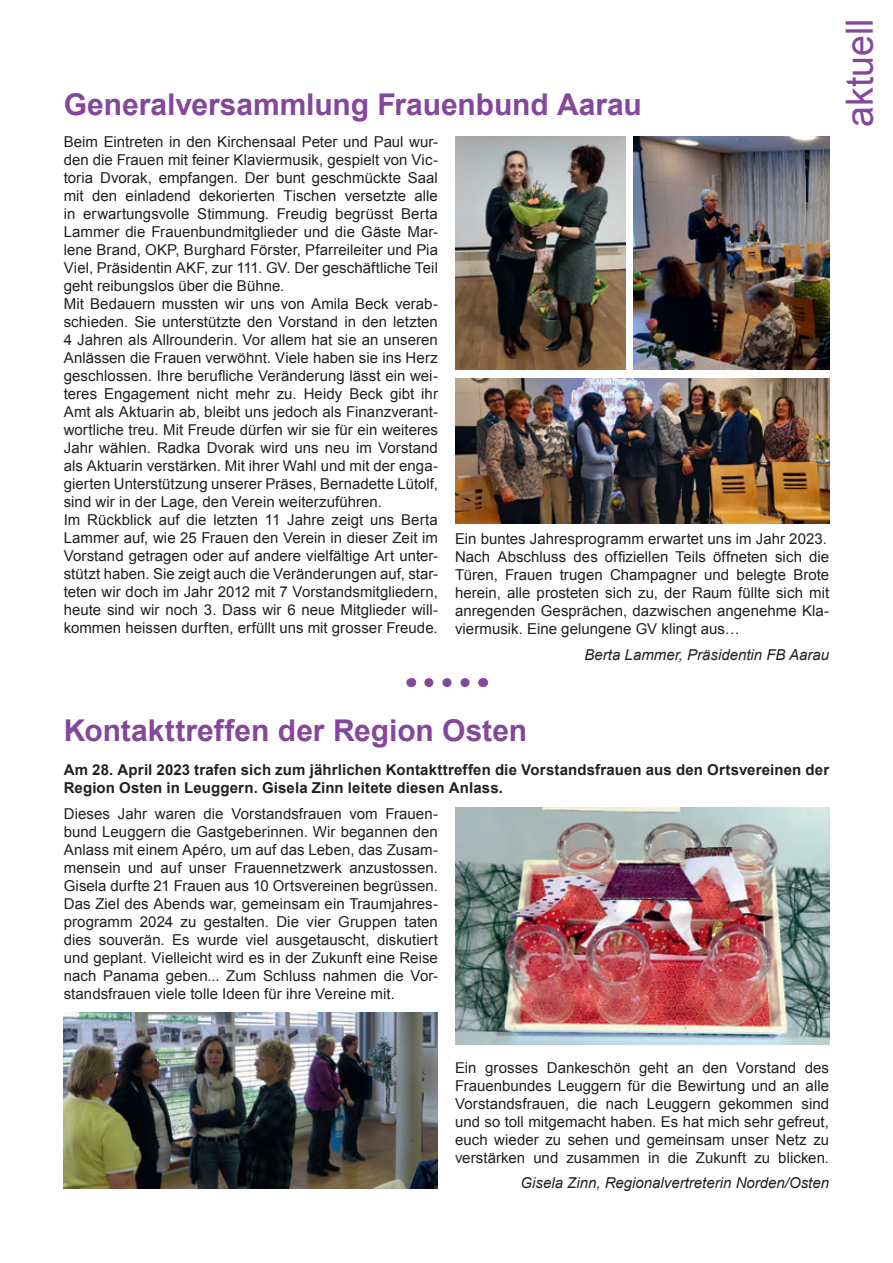
<style>
.page{position:relative;width:893px;height:1263px;background:#fff}
.page>*{position:absolute;margin:0;border:0;box-sizing:border-box;transform-origin:0 0}
.t1{font:37.5px "Arial";color:#84479b}
.t2{font:700 30px "Arial";color:#84479b}
.t3{font:15px/18px "Arial";color:#231f20}
.t4{font:700 15px/18px "Arial";letter-spacing:.01em;color:#231f20}
.t5{font:italic 15px "Arial";color:#231f20}
</style>
<div class="page">
<img style="left:634px;top:136px;width:195px;height:234px">
<img style="left:455px;top:136px;width:170px;height:234px">
<img style="left:455px;top:378px;width:374px;height:145px">
<img style="left:64px;top:1013px;width:374px;height:175px">
<img style="left:455px;top:808px;width:374px;height:236px">
<svg style="left:429px;top:678px;width:41px;height:9px"></svg>
<h2 class="t2" style="left:64px;top:85px;width:580px">Generalversammlung Frauenbund Aarau</h2>
<p class="t3" style="left:64px;top:133px;width:376px">Beim Eintreten in den Kirchensaal Peter und Paul wur&shy;den die Frauen mit feiner Klaviermusik, gespielt von Vic&shy;toria Dvorak, empfangen. Der bunt geschmückte Saal mit den einladend dekorierten Tischen versetzte alle in erwartungsvolle Stimmung. Freudig begrüsst Berta Lammer die Frauenbundmitglieder und die Gäste Mar&shy;lene Brand, OKP, Burghard Förster, Pfarreileiter und Pia Viel, Präsidentin AKF, zur 111. GV. Der geschäftliche Teil geht reibungslos über die Bühne.<br>Mit Bedauern mussten wir uns von Amila Beck verab&shy;schieden. Sie unterstützte den Vorstand in den letzten 4 Jahren als Allrounderin. Vor allem hat sie an unseren Anlässen die Frauen verwöhnt. Viele haben sie ins Herz geschlossen. Ihre berufliche Veränderung lässt ein wei&shy;teres Engagement nicht mehr zu. Heidy Beck gibt ihr Amt als Aktuarin ab, bleibt uns jedoch als Finanzverant&shy;wortliche treu. Mit Freude dürfen wir sie für ein weiteres Jahr wählen. Radka Dvorak wird uns neu im Vorstand als Aktuarin verstärken. Mit ihrer Wahl und mit der enga&shy;gierten Unterstützung unserer Präses, Bernadette Lütolf, sind wir in der Lage, den Verein weiterzuführen.<br>Im Rückblick auf die letzten 11 Jahre zeigt uns Berta Lammer auf, wie 25 Frauen den Verein in dieser Zeit im Vorstand getragen oder auf andere vielfältige Art unter&shy;stützt haben. Sie zeigt auch die Veränderungen auf, star&shy;teten wir doch im Jahr 2012 mit 7 Vorstandsmitgliedern, heute sind wir noch 3. Dass wir 6 neue Mitglieder will&shy;kommen heissen durften, erfüllt uns mit grosser Freude.</p>
<p class="t3" style="left:455px;top:530px;width:376px">Ein buntes Jahresprogramm erwartet uns im Jahr 2023.<br>Nach Abschluss des offiziellen Teils öffneten sich die Türen, Frauen trugen Champagner und belegte Brote herein, alle prosteten sich zu, der Raum füllte sich mit anregenden Gesprächen, dazwischen angenehme Kla&shy;viermusik. Eine gelungene GV klingt aus…</p>
<p class="t5" style="left:585px;top:645px;width:246px">Berta Lammer, Präsidentin FB Aarau</p>
<h1 class="t1" style="left:835px;top:127px;width:110px;rotate:-90deg">aktuell</h1>
<h2 class="t2" style="left:64px;top:710px;width:465px">Kontakttreffen der Region Osten</h2>
<p class="t4" style="left:64px;top:761px;width:767px">Am 28. April 2023 trafen sich zum jährlichen Kontakttreffen die Vorstandsfrauen aus den Ortsvereinen der<br>Region Osten in Leuggern. Gisela Zinn leitete diesen Anlass.</p>
<p class="t3" style="left:64px;top:805px;width:376px;text-align:justify">Dieses Jahr waren die Vorstandsfrauen vom Frauen&shy;bund Leuggern die Gastgeberinnen. Wir begannen den Anlass mit einem Apéro, um auf das Leben, das Zusam&shy;mensein und auf unser Frauennetzwerk anzustossen.<br>Gisela durfte 21 Frauen aus 10 Ortsvereinen begrüssen.<br>Das Ziel des Abends war, gemeinsam ein Traumjahres&shy;programm 2024 zu gestalten. Die vier Gruppen taten dies souverän. Es wurde viel ausgetauscht, diskutiert und geplant. Vielleicht wird es in der Zukunft eine Reise nach Panama geben... Zum Schluss nahmen die Vor&shy;standsfrauen viele tolle Ideen für ihre Vereine mit.</p>
<p class="t3" style="left:455px;top:1059px;width:376px;text-align:justify">Ein grosses Dankeschön geht an den Vorstand des Frauenbundes Leuggern für die Bewirtung und an alle Vorstandsfrauen, die nach Leuggern gekommen sind und so toll mitgemacht haben. Es hat mich sehr gefreut, euch wieder zu sehen und gemeinsam unser Netz zu verstärken und zusammen in die Zukunft zu blicken.</p>
<p class="t5" style="left:521px;top:1173px;width:310px">Gisela Zinn, Regionalvertreterin Norden/Osten</p>
</div>
